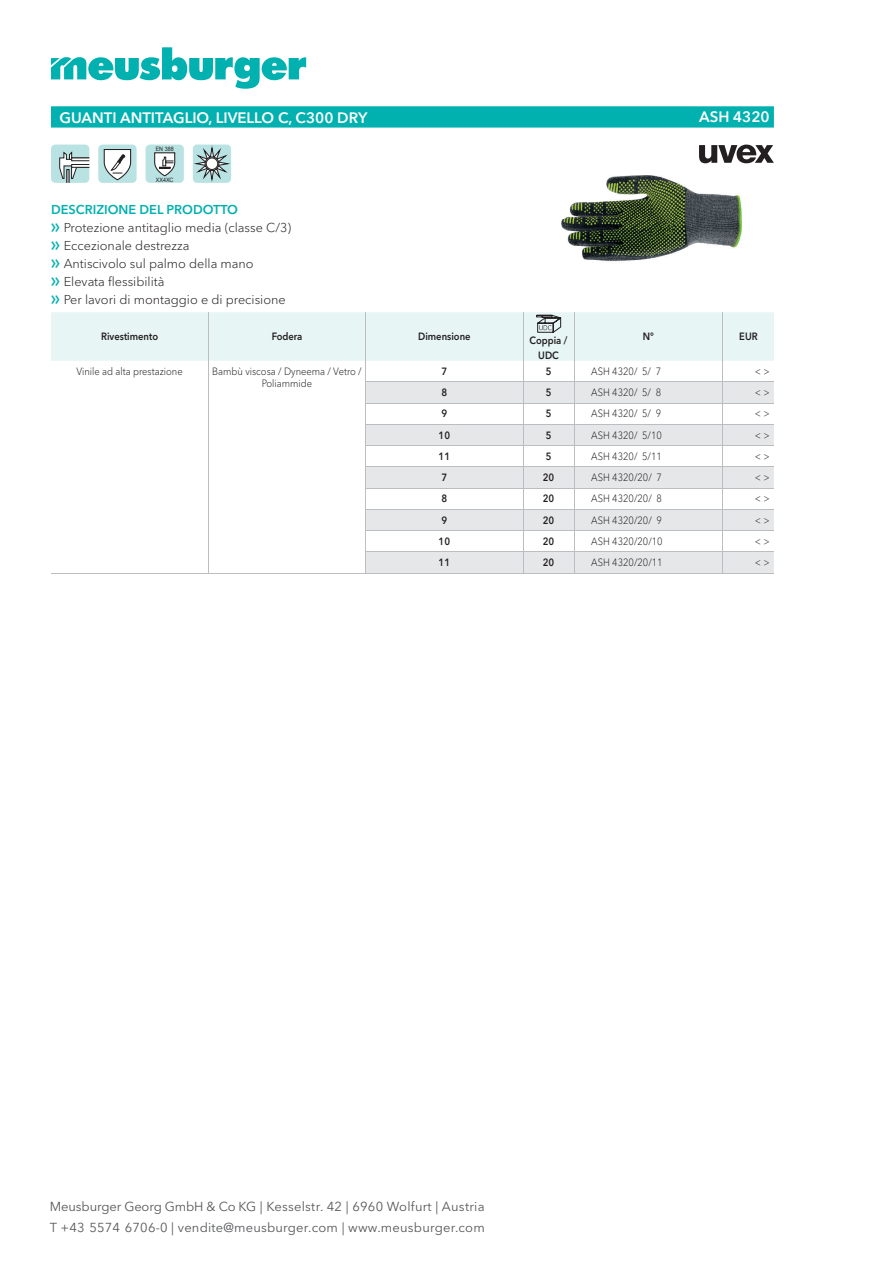
<style>
.page{position:relative;width:893px;height:1263px;background:#fff}
.page>*{position:absolute;margin:0;border:0;box-sizing:border-box;transform-origin:0 0}
.t1{font:600 15px "Avenir Next W1 G";color:#fff}
.t2{font:12.9px/20.7px "Avenir Next W1 G";letter-spacing:.015em;color:#57585a}
.t3{font:300 12.75px/18px "Avenir Next W1 G";color:#231f20}
.t4{font:300 10.5px/12.6px "Avenir Next W1 G";color:#231f20;text-align:center;scale:.9 1}
.t5{font:600 10.5px "Avenir Next W1 G";color:#231f20;scale:.9 1}
.t6{font:6px "Arial";color:#231f20;scale:.9 1}
.s1{font-weight:600;color:#00b1b0}
.s2{font-family:"Meusburger Sonderzeichen";font-weight:400;color:#00b1b0}
</style>
<div class="page">
<svg style="left:51px;top:47px;width:255px;height:42px"></svg>
<svg style="left:51px;top:106px;width:723px;height:22px;background:#08b3b2"></svg>
<div style="left:51px;top:145px;width:38px;height:38px;background:#b9e2e3;border-radius:4px"></div>
<div style="left:66px;top:169px;width:3px;height:14px;background:#bcbdc0;border:1px solid #231f20"></div>
<svg style="left:59px;top:151px;width:30px;height:28px"></svg>
<div style="left:98px;top:145px;width:39px;height:38px;background:#b9e2e3;border-radius:4px"></div>
<svg style="left:103px;top:149px;width:29px;height:32px"></svg>
<div style="left:146px;top:145px;width:38px;height:38px;background:#b9e2e3;border-radius:4px"></div>
<svg style="left:154px;top:152px;width:22px;height:25px"></svg>
<div style="left:193px;top:145px;width:38px;height:38px;background:#b9e2e3;border-radius:4px"></div>
<svg style="left:196px;top:147px;width:32px;height:33px"></svg>
<svg style="left:699px;top:145px;width:75px;height:18px"></svg>
<img style="left:561px;top:175px;width:182px;height:87px">
<hr style="left:51px;top:573px;width:157px;height:1px;background:#bcbdc0">
<hr style="left:208px;top:573px;width:158px;height:1px;background:#bcbdc0">
<hr style="left:366px;top:573px;width:157px;height:1px;background:#bcbdc0">
<hr style="left:523px;top:573px;width:51px;height:1px;background:#bcbdc0">
<hr style="left:574px;top:573px;width:149px;height:1px;background:#bcbdc0">
<hr style="left:723px;top:573px;width:51px;height:1px;background:#bcbdc0">
<svg style="left:51px;top:312px;width:723px;height:261px"></svg>
<h1 class="t1" style="left:60px;top:108px;width:309px">GUANTI ANTITAGLIO, LIVELLO C, C300 DRY</h1>
<h1 class="t1" style="left:699px;top:108px;width:72px">ASH 4320</h1>
<p class="t6" style="left:156px;top:145px;width:22px">EN 388</p>
<p class="t6" style="left:156px;top:175px;width:21px">XX4XC</p>
<p class="t3" style="left:51px;top:200px;width:242px"><span class="s1">DESCRIZIONE DEL PRODOTTO<br></span><span class="s2">f</span> Protezione antitaglio media (classe C/3) <span class="s2">f</span> Eccezionale destrezza<br><span class="s2">f</span> Antiscivolo sul palmo della mano<br><span class="s2">f</span> Elevata flessibilità<br><span class="s2">f</span> Per lavori di montaggio e di precisione</p>
<p class="t5" style="left:101px;top:330px;width:65px">Rivestimento</p>
<p class="t5" style="left:272px;top:330px;width:36px">Fodera</p>
<p class="t5" style="left:418px;top:330px;width:60px">Dimensione</p>
<p class="t5" style="left:530px;top:334px;width:44px">Coppia /</p>
<p class="t5" style="left:643px;top:330px;width:14px">N°</p>
<p class="t5" style="left:739px;top:330px;width:22px">EUR</p>
<p class="t5" style="left:538px;top:349px;width:24px">UDC</p>
<p class="t4" style="left:76px;top:365px;width:119px">Vinile ad alta prestazione</p>
<p class="t4" style="left:212px;top:365px;width:167px">Bambù viscosa / Dyneema / Vetro /<br>Poliammide</p>
<p class="t5" style="left:441px;top:365px;width:8px">7</p>
<p class="t5" style="left:546px;top:365px;width:8px">5</p>
<p class="t4" style="left:591px;top:365px;width:79px">ASH 4320/ 5/ 7</p>
<p class="t4" style="left:755px;top:365px;width:18px">&lt; &gt;</p>
<p class="t5" style="left:441px;top:386px;width:8px">8</p>
<p class="t5" style="left:546px;top:386px;width:8px">5</p>
<p class="t4" style="left:591px;top:386px;width:79px">ASH 4320/ 5/ 8</p>
<p class="t4" style="left:755px;top:386px;width:18px">&lt; &gt;</p>
<p class="t5" style="left:441px;top:407px;width:8px">9</p>
<p class="t5" style="left:546px;top:407px;width:8px">5</p>
<p class="t4" style="left:591px;top:407px;width:79px">ASH 4320/ 5/ 9</p>
<p class="t4" style="left:755px;top:407px;width:18px">&lt; &gt;</p>
<p class="t5" style="left:439px;top:429px;width:14px">10</p>
<p class="t5" style="left:546px;top:429px;width:8px">5</p>
<p class="t4" style="left:591px;top:429px;width:80px">ASH 4320/ 5/10</p>
<p class="t4" style="left:755px;top:429px;width:18px">&lt; &gt;</p>
<p class="t5" style="left:439px;top:450px;width:14px">11</p>
<p class="t5" style="left:546px;top:450px;width:8px">5</p>
<p class="t4" style="left:591px;top:450px;width:80px">ASH 4320/ 5/11</p>
<p class="t4" style="left:755px;top:450px;width:18px">&lt; &gt;</p>
<p class="t5" style="left:441px;top:471px;width:8px">7</p>
<p class="t5" style="left:543px;top:471px;width:14px">20</p>
<p class="t4" style="left:591px;top:471px;width:80px">ASH 4320/20/ 7</p>
<p class="t4" style="left:755px;top:471px;width:18px">&lt; &gt;</p>
<p class="t5" style="left:441px;top:492px;width:8px">8</p>
<p class="t5" style="left:543px;top:492px;width:14px">20</p>
<p class="t4" style="left:591px;top:492px;width:80px">ASH 4320/20/ 8</p>
<p class="t4" style="left:755px;top:492px;width:18px">&lt; &gt;</p>
<p class="t5" style="left:441px;top:514px;width:8px">9</p>
<p class="t5" style="left:543px;top:514px;width:14px">20</p>
<p class="t4" style="left:591px;top:514px;width:80px">ASH 4320/20/ 9</p>
<p class="t4" style="left:755px;top:514px;width:18px">&lt; &gt;</p>
<p class="t5" style="left:439px;top:535px;width:14px">10</p>
<p class="t5" style="left:543px;top:535px;width:14px">20</p>
<p class="t4" style="left:591px;top:535px;width:81px">ASH 4320/20/10</p>
<p class="t4" style="left:755px;top:535px;width:18px">&lt; &gt;</p>
<p class="t5" style="left:439px;top:556px;width:14px">11</p>
<p class="t5" style="left:543px;top:556px;width:14px">20</p>
<p class="t4" style="left:591px;top:556px;width:81px">ASH 4320/20/11</p>
<p class="t4" style="left:755px;top:556px;width:18px">&lt; &gt;</p>
<p class="t2" style="left:50px;top:1196px;width:436px">Meusburger Georg GmbH &amp; Co KG | Kesselstr. 42 | 6960 Wolfurt | Austria<br>T +43 5574 6706-0 | vendite@meusburger.com | www.meusburger.com</p>
</div>
